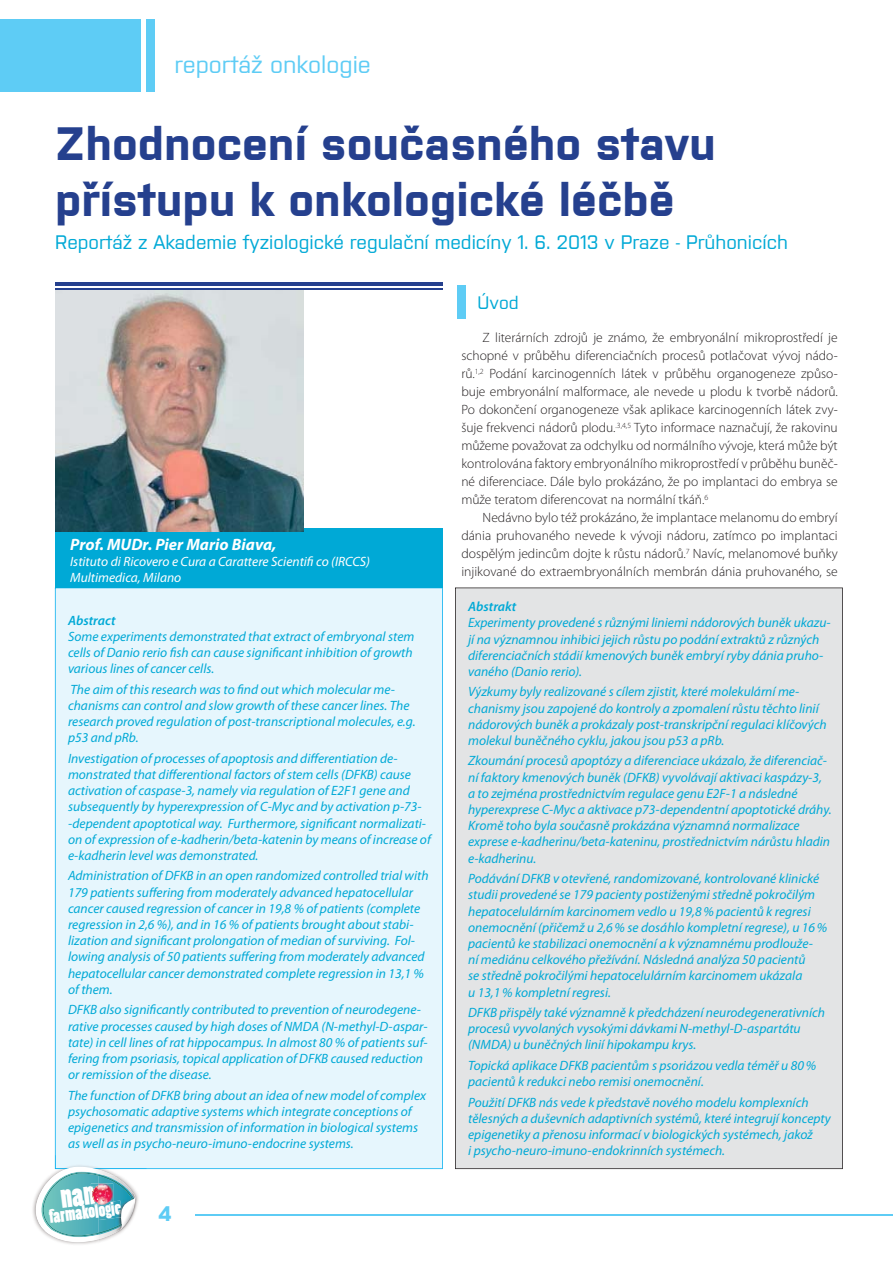
<style>
.page{position:relative;width:893px;height:1263px;background:#fff}
.page>*{position:absolute;margin:0;border:0;box-sizing:border-box;transform-origin:0 0}
.t1{font:700 46.5px/55.8px "Purista";color:#25408e}
.t2{font:500 24px "Purista";color:#5eccf5}
.t3{font:700 21px "Purista";color:#5eccf5}
.t4{font:500 19.5px "Purista";color:#00a9d6}
.t5{font:18px "Poplar Std";color:#fff}
.t6{font:500 18px "Purista";color:#00a9d6}
.t7{font:italic 700 16.5px "Myriad Pro";color:#fff}
.t8{font:italic 13.5px/16.2px "Myriad Pro";color:#00a9d6}
.t9{font:300 13.5px/18px "Myriad Pro";color:#231f20;text-align:justify}
.t10{font:italic 13.5px/16.2px "Myriad Pro";color:#fff}
.t11{font:italic 600 13.5px "Myriad Pro";color:#00a9d6}
.s1{color:#f37d89}
</style>
<div class="page">
<div style="left:55px;top:587px;width:388px;height:582px;background:#e6f6fd"></div>
<div style="left:55px;top:528px;width:387px;height:60px;background:#00a9d6"></div>
<hr style="left:196px;top:1214px;width:697px;height:1px;background:#5eccf5">
<div style="left:0;top:19px;width:140px;height:72px;background:#5eccf5"></div>
<div style="left:147px;top:19px;width:8px;height:72px;background:#5eccf5"></div>
<img style="left:55px;top:289px;width:249px;height:242px">
<hr style="left:55px;top:282px;width:387px;height:3px;background:#25408e">
<hr style="left:55px;top:288px;width:387px;height:1px;background:#25408e">
<div style="left:457px;top:285px;width:9px;height:34px;background:#5eccf5"></div>
<div style="left:455px;top:587px;width:388px;height:582px;background:#e3e4e5"></div>
<img style="left:55px;top:1155px;width:92px;height:14px">
<img style="left:32px;top:1167px;width:105px;height:75px">
<h2 class="t2" style="left:174px;top:47px;width:198px">reportáž onkologie</h2>
<h1 class="t1" style="left:55px;top:112px;width:662px">Zhodnocení současného stavu přístupu k onkologické léčbě</h1>
<h3 class="t4" style="left:55px;top:227px;width:734px">Reportáž z Akademie fyziologické regulační medicíny 1. 6. 2013 v Praze - Průhonicích</h3>
<p class="t7" style="left:70px;top:538px;width:208px">Prof. MUDr. Pier Mario Biava,</p>
<p class="t10" style="left:70px;top:555px;width:301px">Istituto di Ricovero e Cura a Carattere Scientifi co (IRCCS)<br>Multimedica, Milano</p>
<p class="t11" style="left:68px;top:615px;width:49px">Abstract</p>
<p class="t8" style="left:68px;top:630px;width:348px">Some experiments demonstrated that extract of embryonal stem cells of Danio rerio fish can cause significant inhibition of growth various lines of cancer cells.</p>
<p class="t8" style="left:68px;top:682px;width:349px">The aim of this research was to find out which molecular me&shy;chanisms can control and slow growth of these cancer lines. The research proved regulation of post-transcriptional molecules, e.g. p53 and pRb.</p>
<p class="t8" style="left:68px;top:751px;width:364px">Investigation of processes of apoptosis and differentiation de&shy;monstrated that differentional factors of stem cells (DFKB) cause activation of caspase-3, namely via regulation of E2F1 gene and subsequently by hyperexpression of C-Myc and by activation p-73- -dependent apoptotical way. Furthermore, significant normalizati&shy;on of expression of e-kadherin/beta-katenin by means of increase of e-kadherin level was demonstrated.</p>
<p class="t8" style="left:68px;top:869px;width:362px">Administration of DFKB in an open randomized controlled trial with 179 patients suffering from moderately advanced hepatocellular cancer caused regression of cancer in 19,8 % of patients (complete regression in 2,6 %), and in 16 % of patients brought about stabi&shy;lization and significant prolongation of median of surviving. Fol&shy;lowing analysis of 50 patients suffering from moderately advanced hepatocellular cancer demonstrated complete regression in 13,1 % of them.</p>
<p class="t8" style="left:68px;top:1003px;width:361px">DFKB also significantly contributed to prevention of neurodegene&shy;rative processes caused by high doses of NMDA (N-methyl-D-aspar&shy;tate) in cell lines of rat hippocampus. In almost 80 % of patients suf&shy;fering from psoriasis, topical application of DFKB caused reduction or remission of the disease.</p>
<p class="t8" style="left:68px;top:1088px;width:360px">The function of DFKB bring about an idea of new model of complex psychosomatic adaptive systems which integrate conceptions of epigenetics and transmission of information in biological systems as well as in psycho-neuro-imuno-endocrine systems.</p>
<h3 class="t5" style="left:84px;top:1202px;width:31px;rotate:-7deg"><sup>n</sup><span class="s1">l</span> gi<sup>o</sup></h3>
<h3 class="t5" style="left:48px;top:1207px;width:74px;rotate:-7deg">farmako o e</h3>
<h3 class="t3" style="left:158px;top:1198px;width:14px">4</h3>
<h3 class="t6" style="left:478px;top:289px;width:43px">Úvod</h3>
<p class="t9" style="left:461px;top:330px;width:378px;text-indent:21px">Z literárních zdrojů je známo, že embryonální mikroprostředí je schopné v průběhu diferenciačních procesů potlačovat vývoj nádo&shy;rů.<sup>1,2</sup> Podání karcinogenních látek v průběhu organogeneze způso&shy;buje embryonální malformace, ale nevede u plodu k tvorbě nádorů.<br>Po dokončení organogeneze však aplikace karcinogenních látek zvy&shy;šuje frekvenci nádorů plodu.<sup>.3,4,5</sup> Tyto informace naznačují, že rakovinu můžeme považovat za odchylku od normálního vývoje, která může být kontrolována faktory embryonálního mikroprostředí v průběhu buněč&shy;né diferenciace. Dále bylo prokázáno, že po implantaci do embrya se může teratom diferencovat na normální tkáň.<sup>6</sup></p>
<p class="t9" style="left:461px;top:510px;width:378px;text-indent:21px">Nedávno bylo též prokázáno, že implantace melanomu do embryí dánia pruhovaného nevede k vývoji nádoru, zatímco po implantaci dospělým jedincům dojte k růstu nádorů.<sup>7</sup> Navíc, melanomové buňky injikované do extraembryonálních membrán dánia pruhovaného, se</p>
<p class="t11" style="left:468px;top:601px;width:50px">Abstrakt</p>
<p class="t8" style="left:468px;top:616px;width:364px">Experimenty provedené s různými liniemi nádorových buněk ukazu&shy;jí na významnou inhibici jejich růstu po podání extraktů z různých diferenciačních stádií kmenových buněk embryí ryby dánia pruho&shy;vaného (Danio rerio).</p>
<p class="t8" style="left:468px;top:685px;width:360px">Výzkumy byly realizované s cílem zjistit, které molekulární me&shy;chanismy jsou zapojené do kontroly a zpomalení růstu těchto linií nádorových buněk a prokázaly post-transkripční regulaci klíčových molekul buněčného cyklu, jakou jsou p53 a pRb.</p>
<p class="t8" style="left:468px;top:754px;width:365px">Zkoumání procesů apoptózy a diferenciace ukázalo, že diferenciač&shy;ní faktory kmenových buněk (DFKB) vyvolávají aktivaci kaspázy-3, a to zejména prostřednictvím regulace genu E2F-1 a následné hyperexprese C-Myc a aktivace p73-dependentní apoptotické dráhy.<br>Kromě toho byla současně prokázána významná normalizace exprese e-kadherinu/beta-kateninu, prostřednictvím nárůstu hladin e-kadherinu.</p>
<p class="t8" style="left:468px;top:872px;width:361px">Podávání DFKB v otevřené, randomizované, kontrolované klinické studii provedené se 179 pacienty postiženými středně pokročilým hepatocelulárním karcinomem vedlo u 19,8 % pacientů k regresi onemocnění (přičemž u 2,6 % se dosáhlo kompletní regrese), u 16 % pacientů ke stabilizaci onemocnění a k významnému prodlouže-<br>ní mediánu celkového přežívání. Následná analýza 50 pacientů<br>se středně pokročilými hepatocelulárním karcinomem ukázala<br>u 13,1 % kompletní regresi.</p>
<p class="t8" style="left:468px;top:1006px;width:358px">DFKB přispěly také významně k předcházení neurodegenerativních procesů vyvolaných vysokými dávkami N-methyl-D-aspartátu (NMDA) u buněčných linií hipokampu krys.</p>
<p class="t8" style="left:468px;top:1058px;width:350px">Topická aplikace DFKB pacientům s psoriázou vedla téměř u 80 % pacientů k redukci nebo remisi onemocnění.</p>
<p class="t8" style="left:468px;top:1095px;width:364px">Použití DFKB nás vede k představě nového modelu komplexních tělesných a duševních adaptivních systémů, které integrují koncepty epigenetiky a přenosu informací v biologických systémech, jakož<br>i psycho-neuro-imuno-endokrinních systémech.</p>
</div>
